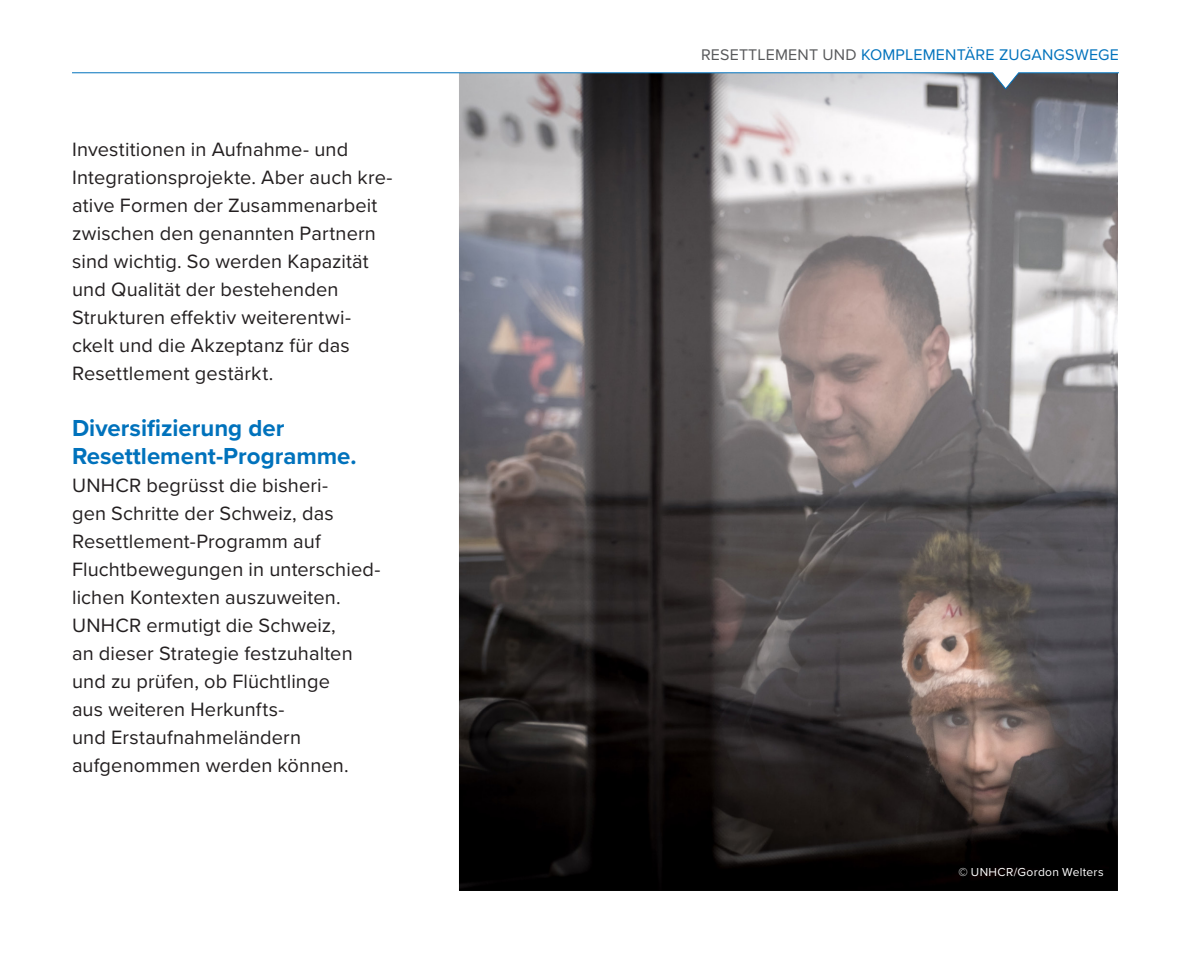
<style>
.page{position:relative;width:1191px;height:964px;background:#fff}
.page>*{position:absolute;margin:0;border:0;box-sizing:border-box;transform-origin:0 0}
.t1{font:700 24px/28px "Proxima Nova";color:#0072bc}
.t2{font:20px/28px "Proxima Nova";letter-spacing:.005em;color:#231f20}
.t3{font:16px "Proxima Nova";letter-spacing:.01em;color:#0072bc}
.t4{font:12px "Proxima Nova";letter-spacing:.025em;color:#fff}
.s1{color:#57585a}
</style>
<div class="page">
<img style="left:460px;top:90px;width:657px;height:800px">
<svg style="left:72px;top:72px;width:1047px;height:18px"></svg>
<p class="t2" style="left:72px;top:134px;width:322px">Investitionen in Aufnahme- und<br>Integrationsprojekte. Aber auch kre&shy;ative Formen der Zusammenarbeit zwischen den genannten Partnern sind wichtig. So werden Kapazität und Qualität der bestehenden<br>Strukturen effektiv weiterentwi&shy;ckelt und die Akzeptanz für das<br>Resettlement gestärkt.</p>
<p class="t1" style="left:72px;top:413px;width:286px">Diversifizierung der<br>Resettlement-Programme.</p>
<p class="t2" style="left:72px;top:470px;width:310px">UNHCR begrüsst die bisheri-<br>gen Schritte der Schweiz, das<br>Resettlement-Programm auf<br>Fluchtbewegungen in unterschied&shy;lichen Kontexten auszuweiten.<br>UNHCR ermutigt die Schweiz,<br>an dieser Strategie festzuhalten und zu prüfen, ob Flüchtlinge<br>aus weiteren Herkunfts-<br>und Erstaufnahmeländern aufgenommen werden können.</p>
<p class="t3" style="left:701px;top:42px;width:419px"><span class="s1">RESETTLEMENT UND</span> KOMPLEMENTÄRE ZUGANGSWEGE</p>
<p class="t4" style="left:958px;top:863px;width:147px">© UNHCR/Gordon Welters</p>
</div>
